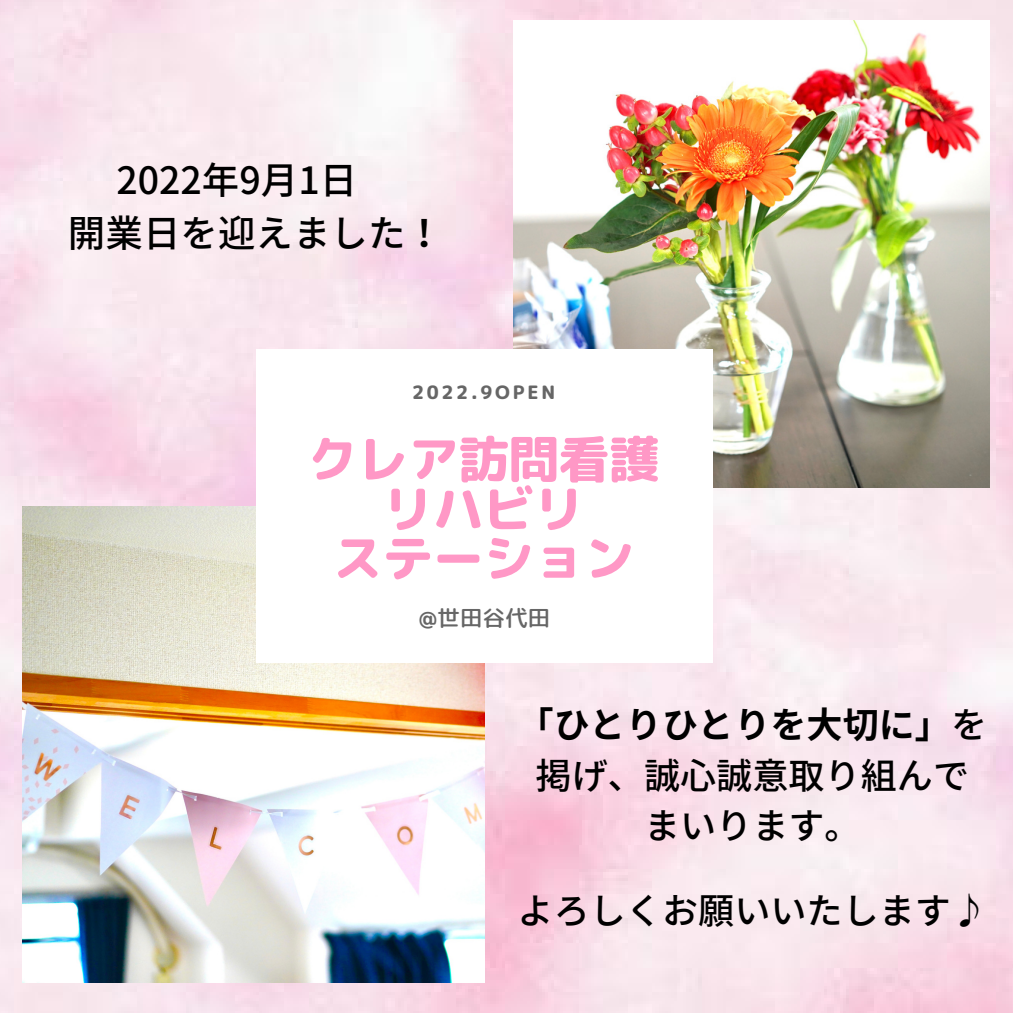
<style>
.page{position:relative;width:1013px;height:1013px;background:#fff}
.page>*{position:absolute;margin:0;border:0;box-sizing:border-box;transform-origin:0 0}
.t1{font:50.25px/49.8px "rounded mplus 1 p heavy";color:#ff98c6;text-align:center}
.t2{font:500 37.5px/52.5px "Noto Sans JP";color:#000}
.t3{font:500 36.12px/50.5px "Noto Sans JP";color:#000;text-align:center}
.t4{font:22.38px "rounded mplus 1 p medium";letter-spacing:.01em;color:#666}
.t5{font:18.38px "rounded mplus 1 p heavy";letter-spacing:.15em;color:#666}
.s1{font-weight:700}
</style>
<div class="page">
<img style="left:0;top:0;width:1012px;height:1012px">
<img style="left:22px;top:506px;width:462px;height:476px">
<img style="left:514px;top:21px;width:475px;height:467px">
<div style="left:256px;top:350px;width:457px;height:313px;background:#fff"></div>
<p class="t2" style="left:68px;top:152px;width:376px;text-indent:48px">2022年9月 1日<br>開業日を迎えました！</p>
<p class="t5" style="left:412px;top:379px;width:144px">2022.9OPEN</p>
<h1 class="t1" style="left:307px;top:433px;width:353px">クレア訪問看護リハビリ<br>ステーション</h1>
<p class="t4" style="left:419px;top:601px;width:133px">@世田谷代田</p>
<p class="t3" style="left:517px;top:697px;width:471px"><span class="s1">「ひとりひとりを大切に」</span>を掲げ、誠心誠意取り組んでまいります。</p>
<p class="t3" style="left:517px;top:883px;width:471px">よろしくお願いいたします♪</p>
</div>
